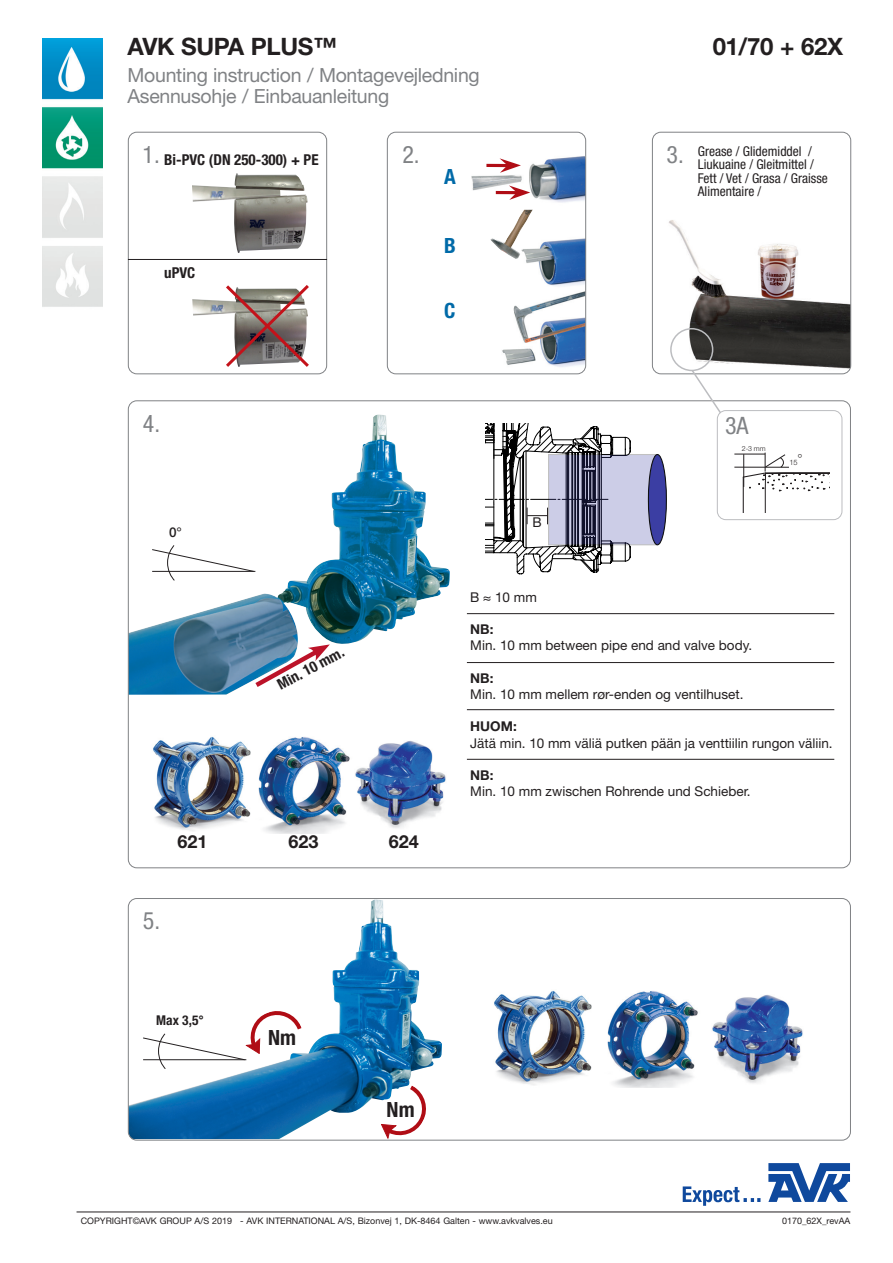
<style>
.page{position:relative;width:893px;height:1263px;background:#fff}
.page>*{position:absolute;margin:0;border:0;box-sizing:border-box;transform-origin:0 0}
.Headline{font:700 24px "Helvetica Neue LT Pro";letter-spacing:-.015em;color:#231f20}
.Numbers_page_1{font:condensed 24px "Helvetica Neue LT Pro";color:#808285}
.Larger_text_in_box_B{font:700 condensed 21px "Helvetica Neue LT Pro";color:#231f20}
.t1{font:700 condensed 21px "Helvetica Neue LT Pro";color:#006aa8}
.Headline-2{font:19.5px "Helvetica Neue LT Pro";letter-spacing:-.015em;color:#808285}
.t2{font:700 18px "Helvetica Neue LT Pro";color:#231f20}
.Small_text_in_box_BO{font:700 condensed 15px "Helvetica Neue LT Pro";color:#231f20}
.t3{font:13.5px "Helvetica Neue LT Pro";color:#231f20}
.Small_text_in_box{font:condensed 13.5px/13.5px "Helvetica Neue LT Pro";color:#231f20}
.t4{font:700 13.5px "Helvetica Neue LT Pro";color:#231f20}
.t5{font:700 condensed 13.5px "Helvetica Neue LT Pro";color:#231f20}
.t6{font:500 13.5px "Helvetica Neue LT Pro";color:#231f20}
.t7{font:9.75px "Helvetica Neue LT Pro";color:#000}
.Normal{font:9px "Helvetica Neue LT Pro";color:#231f20}
.Normal-2{font:300 7.5px "Helvetica Neue LT Pro";color:#231f20}
.Normal-3{font:300 7.05px "Helvetica Neue LT Pro";color:#231f20}
</style>
<div class="page">
<div style="left:549px;top:454px;width:108px;height:91px;background:#cccde7"></div>
<div style="left:648px;top:454px;width:18px;height:91px;background:#3b3ea3;border-radius:50%"></div>
<div style="left:648px;top:454px;width:19px;height:91px;border:1px solid #101111;border-radius:50%"></div>
<img style="left:130px;top:415px;width:320px;height:280px">
<svg style="left:768px;top:1163px;width:82px;height:39px"></svg>
<svg style="left:683px;top:1186px;width:77px;height:20px"></svg>
<hr style="left:77px;top:1212px;width:773px;height:1px;background:#231f20">
<img style="left:43px;top:38px;width:59px;height:269px">
<div style="left:128px;top:132px;width:199px;height:242px;border:1px solid #808285;border-radius:9px"></div>
<img style="left:652px;top:132px;width:199px;height:242px">
<div style="left:652px;top:132px;width:199px;height:242px;border:1px solid #808285;border-radius:9px"></div>
<hr style="left:128px;top:259px;width:199px;height:1px;background:#231f20">
<img style="left:192px;top:185px;width:40px;height:17px">
<img style="left:232px;top:173px;width:76px;height:80px">
<img style="left:192px;top:299px;width:31px;height:17px">
<svg style="left:223px;top:285px;width:86px;height:82px"></svg>
<img style="left:526px;top:238px;width:58px;height:48px">
<img style="left:490px;top:210px;width:43px;height:49px">
<img style="left:513px;top:291px;width:72px;height:82px">
<img style="left:529px;top:156px;width:55px;height:47px">
<img style="left:471px;top:175px;width:51px;height:16px">
<hr style="left:486px;top:164px;width:27px;height:3px;background:#b00d15">
<svg style="left:500px;top:158px;width:21px;height:15px"></svg>
<hr style="left:496px;top:191px;width:26px;height:3px;background:#b00d15">
<svg style="left:509px;top:185px;width:21px;height:15px"></svg>
<img style="left:502px;top:346px;width:35px;height:21px">
<div style="left:387px;top:132px;width:199px;height:242px;border:1px solid #808285;border-radius:9px"></div>
<svg style="left:690px;top:369px;width:34px;height:47px"></svg>
<div style="left:717px;top:411px;width:125px;height:109px;background:#fff;border-radius:9px"></div>
<div style="left:717px;top:410px;width:125px;height:110px;border:1px solid #bcbdc0;border-radius:9px"></div>
<hr style="left:734px;top:454px;width:31px;height:1px;background:#231f20">
<hr style="left:734px;top:467px;width:55px;height:1px;background:#231f20">
<svg style="left:742px;top:453px;width:88px;height:60px"></svg>
<div style="left:670px;top:328px;width:43px;height:43px;border:2px solid #bcbdc0;border-radius:50%"></div>
<svg style="left:151px;top:526px;width:104px;height:64px"></svg>
<svg style="left:250px;top:644px;width:80px;height:47px"></svg>
<img style="left:128px;top:899px;width:314px;height:240px">
<div style="left:128px;top:898px;width:723px;height:242px;border:1px solid #808285;border-radius:9px"></div>
<svg style="left:142px;top:1007px;width:161px;height:72px"></svg>
<svg style="left:380px;top:1084px;width:50px;height:56px"></svg>
<svg style="left:485px;top:424px;width:145px;height:150px"></svg>
<hr style="left:467px;top:662px;width:367px;height:1px;background:#231f20">
<hr style="left:467px;top:709px;width:367px;height:1px;background:#231f20">
<hr style="left:467px;top:759px;width:367px;height:1px;background:#231f20">
<hr style="left:467px;top:613px;width:367px;height:1px;background:#231f20">
<img style="left:258px;top:737px;width:92px;height:96px">
<img style="left:355px;top:741px;width:91px;height:87px">
<img style="left:153px;top:736px;width:98px;height:95px">
<img style="left:607px;top:991px;width:91px;height:96px">
<img style="left:712px;top:995px;width:91px;height:88px">
<img style="left:494px;top:990px;width:98px;height:95px">
<p class="Headline" style="left:128px;top:32px;width:211px">AVK SUPA PLUS™</p>
<p class="Headline" style="left:713px;top:32px;width:132px">01/70 + 62X</p>
<p class="Headline-2" style="left:128px;top:64px;width:354px">Mounting instruction / Montagevejledning</p>
<p class="Headline-2" style="left:128px;top:85px;width:263px">Asennusohje / Einbauanleitung</p>
<p class="Numbers_page_1" style="left:143px;top:141px;width:19px">1.</p>
<p class="Numbers_page_1" style="left:667px;top:141px;width:19px">3.</p>
<p class="Numbers_page_1" style="left:402px;top:141px;width:19px">2.</p>
<p class="Small_text_in_box_BO" style="left:164px;top:151px;width:156px">Bi-PVC (DN 250-300) + PE</p>
<p class="t1" style="left:444px;top:163px;width:13px">A</p>
<p class="Small_text_in_box" style="left:698px;top:144px;width:132px">Grease / Glidemiddel /<br>Liukuaine / Gleitmittel /<br>Fett / Vet / Grasa / Graisse<br>Alimentaire /</p>
<p class="Small_text_in_box_BO" style="left:164px;top:264px;width:33px">uPVC</p>
<p class="t1" style="left:444px;top:233px;width:13px">B</p>
<p class="t1" style="left:444px;top:298px;width:13px">C</p>
<p class="Numbers_page_1" style="left:143px;top:409px;width:19px">4.</p>
<p class="t6" style="left:169px;top:524px;width:14px">0°</p>
<p class="t3" style="left:532px;top:514px;width:11px">B</p>
<p class="Numbers_page_1" style="left:725px;top:412px;width:25px">3A</p>
<p class="Normal-3" style="left:742px;top:444px;width:25px">2-3 mm</p>
<p class="Normal-2" style="left:789px;top:458px;width:15px">15<sup>°</sup></p>
<p class="Small_text_in_box_BO" style="left:274px;top:677px;width:75px;rotate:-28deg">Min. 10 mm.</p>
<p class="t2" style="left:177px;top:830px;width:32px">621</p>
<p class="t2" style="left:288px;top:830px;width:32px">623</p>
<p class="t2" style="left:389px;top:830px;width:32px">624</p>
<p class="Numbers_page_1" style="left:143px;top:907px;width:19px">5.</p>
<p class="t5" style="left:156px;top:1012px;width:49px">Max 3,5°</p>
<p class="Larger_text_in_box_B" style="left:268px;top:1025px;width:29px">Nm</p>
<p class="Larger_text_in_box_B" style="left:387px;top:1097px;width:29px">Nm</p>
<p class="t3" style="left:470px;top:589px;width:68px">B ≈ 10 mm</p>
<p class="t4" style="left:470px;top:621px;width:25px">NB:</p>
<p class="t3" style="left:470px;top:637px;width:283px">Min. 10 mm between pipe end and valve body.</p>
<p class="t4" style="left:470px;top:670px;width:25px">NB:</p>
<p class="t3" style="left:470px;top:686px;width:275px">Min. 10 mm mellem rør-enden og ventilhuset.</p>
<p class="t4" style="left:470px;top:718px;width:48px">HUOM:</p>
<p class="t3" style="left:470px;top:735px;width:364px">Jätä min. 10 mm väliä putken pään ja venttiilin rungon väliin.</p>
<p class="t4" style="left:470px;top:767px;width:25px">NB:</p>
<p class="t3" style="left:470px;top:783px;width:282px">Min. 10 mm zwischen Rohrende und Schieber.</p>
<p class="t7" style="left:530px;top:636px;width:7px">1</p>
<p class="t7" style="left:552px;top:636px;width:7px">2</p>
<p class="t7" style="left:574px;top:636px;width:7px">3</p>
<p class="t7" style="left:595px;top:636px;width:7px">4</p>
<p class="Normal" style="left:81px;top:1215px;width:473px">COPYRIGHT©AVK GROUP A/S 2019 - AVK INTERNATIONAL A/S, Bizonvej 1, DK-8464 Galten - www.avkvalves.eu</p>
<p class="Normal" style="left:782px;top:1215px;width:70px">0170_62X_revAA</p>
</div>
